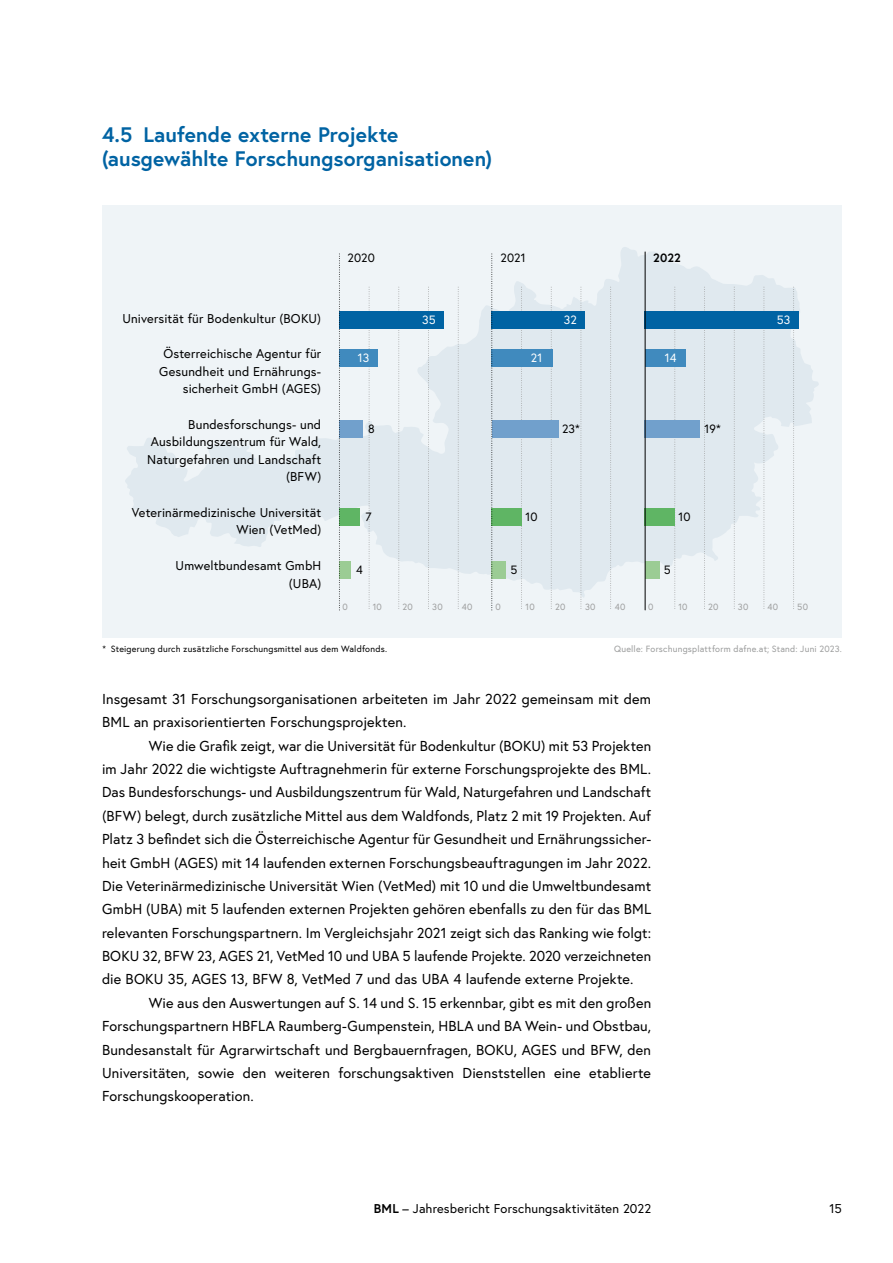
<style>
.page{position:relative;width:893px;height:1263px;background:#fff}
.page>*{position:absolute;margin:0;border:0;box-sizing:border-box;transform-origin:0 0}
.t1{font:700 21px/23.4px "Europa Austria";color:#0063a3}
.p_Erstzeileneinzug{font:14.4px/23.4px "Europa Austria";letter-spacing:.01em;color:#000}
.p_Erstzeileneinzug_Abstand_danach{font:14.4px/23.4px "Europa Austria";letter-spacing:.01em;color:#000;text-align:justify}
.t2{font:12.75px/17.5px "Europa Austria";letter-spacing:.01em;color:#000;text-align:right}
.t3{font:12px "Europa Austria";color:#000}
.t4{font:12px "Europa Austria";color:#fff}
.t5{font:700 12px "Europa Austria";color:#000}
.t6{font:9px "Europa Austria";letter-spacing:.025em;color:#9c9d9d}
.t7{font:9px "Europa Austria";letter-spacing:.025em;color:#000}
.s1{font-weight:700}
</style>
<div class="page">
<div style="left:102px;top:205px;width:740px;height:433px;background:#eff4f7"></div>
<svg style="left:125px;top:247px;width:694px;height:351px"></svg>
<svg style="left:369px;top:287px;width:1px;height:320px"></svg>
<svg style="left:398px;top:287px;width:1px;height:320px"></svg>
<svg style="left:428px;top:287px;width:1px;height:320px"></svg>
<svg style="left:458px;top:287px;width:1px;height:320px"></svg>
<svg style="left:521px;top:287px;width:1px;height:320px"></svg>
<svg style="left:551px;top:287px;width:1px;height:320px"></svg>
<svg style="left:581px;top:287px;width:1px;height:320px"></svg>
<svg style="left:610px;top:287px;width:1px;height:320px"></svg>
<svg style="left:674px;top:287px;width:1px;height:320px"></svg>
<svg style="left:704px;top:287px;width:1px;height:320px"></svg>
<svg style="left:734px;top:287px;width:1px;height:320px"></svg>
<svg style="left:764px;top:287px;width:1px;height:320px"></svg>
<div style="left:645px;top:311px;width:154px;height:17px;background:#0063a3"></div>
<div style="left:645px;top:349px;width:40px;height:17px;background:#408abe"></div>
<div style="left:645px;top:420px;width:55px;height:17px;background:#71a0cc"></div>
<div style="left:645px;top:509px;width:30px;height:17px;background:#5fb564"></div>
<div style="left:645px;top:562px;width:14px;height:17px;background:#9bcc94"></div>
<hr style="left:645px;top:252px;width:1px;height:358px;background:#000">
<div style="left:339px;top:311px;width:104px;height:17px;background:#0063a3"></div>
<div style="left:339px;top:349px;width:39px;height:17px;background:#408abe"></div>
<div style="left:339px;top:420px;width:24px;height:17px;background:#71a0cc"></div>
<div style="left:339px;top:509px;width:21px;height:17px;background:#5fb564"></div>
<div style="left:339px;top:562px;width:12px;height:17px;background:#9bcc94"></div>
<div style="left:492px;top:311px;width:93px;height:17px;background:#0063a3"></div>
<div style="left:492px;top:349px;width:61px;height:17px;background:#408abe"></div>
<div style="left:492px;top:420px;width:66px;height:17px;background:#71a0cc"></div>
<div style="left:492px;top:509px;width:30px;height:17px;background:#5fb564"></div>
<div style="left:492px;top:562px;width:14px;height:17px;background:#9bcc94"></div>
<svg style="left:491px;top:252px;width:1px;height:358px"></svg>
<svg style="left:339px;top:252px;width:1px;height:358px"></svg>
<h2 class="t1" style="left:102px;top:123px;width:392px">4.5 Laufende externe Projekte (ausgewählte Forschungsorganisationen)</h2>
<p class="t3" style="left:347px;top:250px;width:29px">2020</p>
<p class="t3" style="left:501px;top:250px;width:27px">2021</p>
<p class="t5" style="left:653px;top:249px;width:29px">2022</p>
<p class="t2" style="left:122px;top:309px;width:200px">Universität für Bodenkultur (BOKU)</p>
<p class="t2" style="left:159px;top:345px;width:164px">Österreichische Agentur für<br>Gesundheit und Ernährungs&shy;sicherheit GmbH (AGES)</p>
<p class="t2" style="left:147px;top:415px;width:176px">Bundesforschungs- und<br>Ausbildungszentrum für Wald,<br>Naturgefahren und Landschaft (BFW)</p>
<p class="t2" style="left:132px;top:503px;width:191px">Veterinärmedizinische Universität<br>Wien (VetMed)</p>
<p class="t2" style="left:176px;top:556px;width:147px">Umweltbundesamt GmbH (UBA)</p>
<p class="t4" style="left:358px;top:350px;width:13px">13</p>
<p class="t3" style="left:368px;top:421px;width:8px">8</p>
<p class="t3" style="left:365px;top:509px;width:8px">7</p>
<p class="t3" style="left:356px;top:562px;width:8px">4</p>
<p class="t4" style="left:422px;top:312px;width:15px">35</p>
<p class="t4" style="left:531px;top:350px;width:13px">21</p>
<p class="t4" style="left:564px;top:312px;width:14px">32</p>
<p class="t3" style="left:562px;top:421px;width:19px">23*</p>
<p class="t3" style="left:525px;top:509px;width:14px">10</p>
<p class="t3" style="left:511px;top:562px;width:8px">5</p>
<p class="t4" style="left:665px;top:350px;width:13px">14</p>
<p class="t3" style="left:705px;top:421px;width:18px">19*</p>
<p class="t3" style="left:678px;top:509px;width:14px">10</p>
<p class="t3" style="left:664px;top:562px;width:8px">5</p>
<p class="t4" style="left:777px;top:312px;width:15px">53</p>
<p class="t6" style="left:343px;top:601px;width:7px">0</p>
<p class="t6" style="left:373px;top:601px;width:11px">10</p>
<p class="t6" style="left:402px;top:601px;width:12px">20</p>
<p class="t6" style="left:432px;top:601px;width:12px">30</p>
<p class="t6" style="left:462px;top:601px;width:12px">40</p>
<p class="t6" style="left:495px;top:601px;width:7px">0</p>
<p class="t6" style="left:526px;top:601px;width:11px">10</p>
<p class="t6" style="left:555px;top:601px;width:12px">20</p>
<p class="t6" style="left:585px;top:601px;width:12px">30</p>
<p class="t6" style="left:615px;top:601px;width:12px">40</p>
<p class="t6" style="left:648px;top:601px;width:7px">0</p>
<p class="t6" style="left:678px;top:601px;width:11px">10</p>
<p class="t6" style="left:708px;top:601px;width:12px">20</p>
<p class="t6" style="left:738px;top:601px;width:12px">30</p>
<p class="t6" style="left:768px;top:601px;width:12px">40</p>
<p class="t6" style="left:797px;top:601px;width:12px">50</p>
<p class="t7" style="left:102px;top:643px;width:286px">* Steigerung durch zusätzliche Forschungsmittel aus dem Waldfonds.</p>
<p class="t6" style="left:614px;top:643px;width:229px">Quelle: Forschungsplattform dafne.at; Stand: Juni 2023.</p>
<p class="p_Erstzeileneinzug" style="left:102px;top:687px;width:550px">Insgesamt 31 Forschungsorganisationen arbeiteten im Jahr 2022 gemeinsam mit dem<br>BML an praxisorientierten Forschungsprojekten.</p>
<p class="p_Erstzeileneinzug" style="left:102px;top:733px;width:551px;text-align:justify;text-indent:47px">Wie die Grafik zeigt, war die Universität für Bodenkultur (BOKU) mit 53 Projekten im Jahr 2022 die wichtigste Auftragnehmerin für externe Forschungsprojekte des BML.<br>Das Bundesforschungs- und Ausbildungszentrum für Wald, Naturgefahren und Landschaft (BFW) belegt, durch zusätzliche Mittel aus dem Waldfonds, Platz 2 mit 19 Projekten. Auf Platz 3 befindet sich die Österreichische Agentur für Gesundheit und Ernährungssicher&shy;heit GmbH (AGES) mit 14 laufenden externen Forschungsbeauftragungen im Jahr 2022.<br>Die Veterinärmedizinische Universität Wien (VetMed) mit 10 und die Umweltbundesamt GmbH (UBA) mit 5 laufenden externen Projekten gehören ebenfalls zu den für das BML relevanten Forschungspartnern. Im Vergleichsjahr 2021 zeigt sich das Ranking wie folgt:<br>BOKU 32, BFW 23, AGES 21, VetMed 10 und UBA 5 laufende Projekte. 2020 verzeichneten die BOKU 35, AGES 13, BFW 8, VetMed 7 und das UBA 4 laufende externe Projekte.</p>
<p class="p_Erstzeileneinzug_Abstand_danach" style="left:102px;top:991px;width:551px;text-indent:47px">Wie aus den Auswertungen auf S. 14 und S. 15 erkennbar, gibt es mit den großen Forschungspartnern HBFLA Raumberg-Gumpenstein, HBLA und BA Wein- und Obstbau, Bundesanstalt für Agrarwirtschaft und Bergbauernfragen, BOKU, AGES und BFW, den Universitäten, sowie den weiteren forschungsaktiven Dienststellen eine etablierte Forschungskooperation.</p>
<p class="t2" style="left:374px;top:1199px;width:279px"><span class="s1">BML</span> – Jahresbericht Forschungsaktivitäten 2022</p>
<p class="t2" style="left:829px;top:1199px;width:14px">15</p>
</div>
